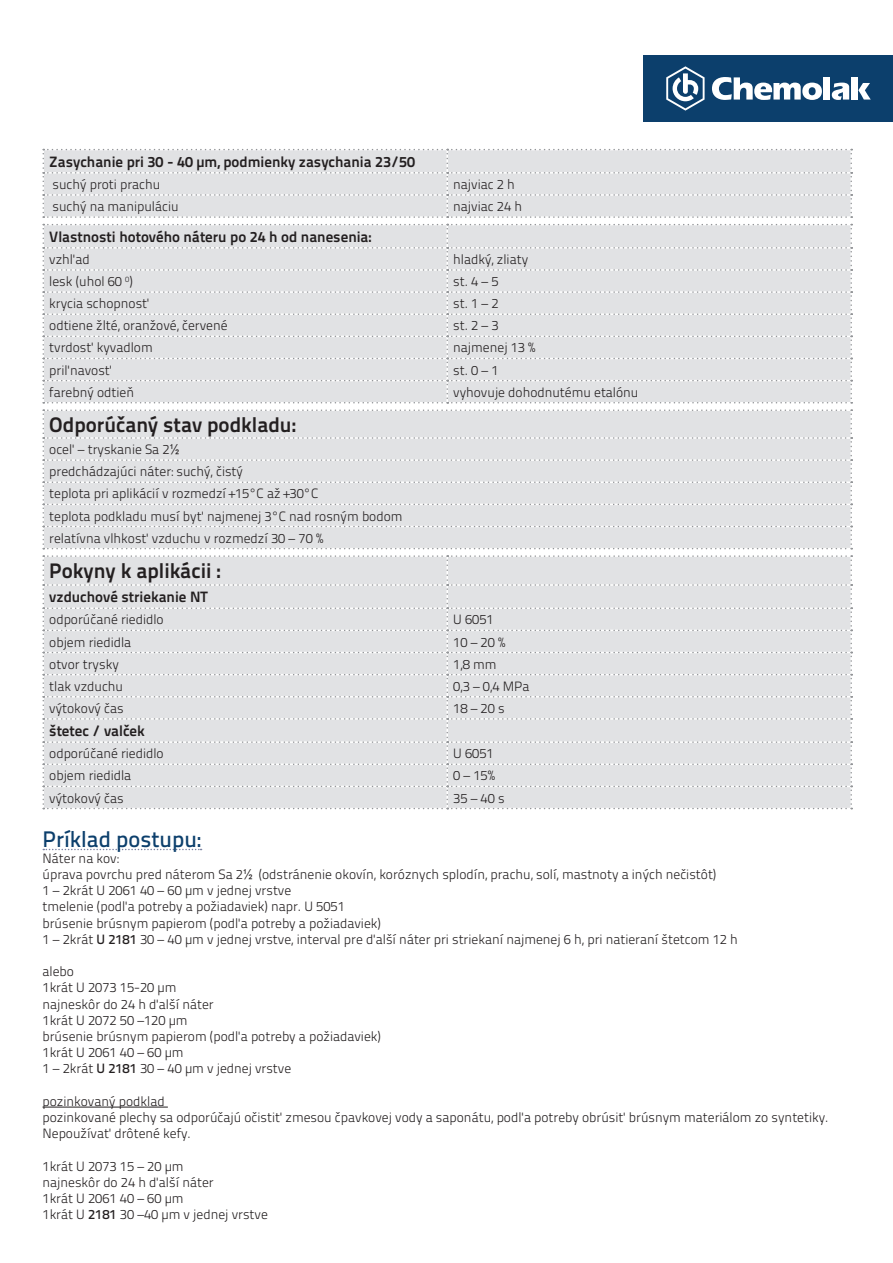
<style>
.page{position:relative;width:893px;height:1263px;background:#fff}
.page>*{position:absolute;margin:0;border:0;box-sizing:border-box;transform-origin:0 0}
.t1{font:500 22.5px "Titillium Text 22 L";color:#0c3f6c}
.t2{font:700 21px "Titillium Text 22 L";color:#231f20}
.t3{font:700 15px "Titillium Text 22 L";color:#231f20}
.t4{font:300 13.5px/16.2px "Titillium Text 22 L";color:#231f20}
.s1{font-family:"Arial Narrow";font-weight:400}
.s2{font-weight:500}
</style>
<div class="page">
<div style="left:644px;top:55px;width:249px;height:67px;background:#0c3f6c"></div>
<svg style="left:712px;top:77px;width:110px;height:23px"></svg>
<div style="left:824px;top:77px;width:6px;height:23px;background:#fff"></div>
<svg style="left:832px;top:83px;width:17px;height:17px"></svg>
<div style="left:852px;top:77px;width:6px;height:23px;background:#fff"></div>
<svg style="left:858px;top:83px;width:13px;height:17px"></svg>
<svg style="left:666px;top:66px;width:39px;height:45px"></svg>
<svg style="left:43px;top:849px;width:159px;height:1px"></svg>
<hr style="left:43px;top:1107px;width:125px;height:1px;background:#231f20">
<svg style="left:43px;top:149px;width:809px;height:69px;background:#e1e2e4"></svg>
<svg style="left:43px;top:224px;width:809px;height:179px;background:#e1e2e4"></svg>
<svg style="left:43px;top:409px;width:809px;height:140px;background:#e1e2e4"></svg>
<svg style="left:43px;top:555px;width:809px;height:254px;background:#e1e2e4"></svg>
<p class="t3" style="left:49px;top:150px;width:367px">Zasychanie pri 30 - 40 μm, podmienky zasychania 23/50</p>
<p class="t4" style="left:52px;top:175px;width:109px">suchý proti prachu</p>
<p class="t4" style="left:453px;top:175px;width:63px">najviac 2 h</p>
<p class="t4" style="left:52px;top:198px;width:128px">suchý na manipuláciu</p>
<p class="t4" style="left:453px;top:198px;width:70px">najviac 24 h</p>
<p class="t3" style="left:49px;top:225px;width:324px">Vlastnosti hotového náteru po 24 h od nanesenia:</p>
<p class="t4" style="left:49px;top:250px;width:42px">vzhľad</p>
<p class="t4" style="left:453px;top:250px;width:76px">hladký, zliaty</p>
<p class="t4" style="left:49px;top:273px;width:85px">lesk (uhol 60 <sup>0</sup>)</p>
<p class="t4" style="left:453px;top:273px;width:47px">st. 4 – 5</p>
<p class="t4" style="left:49px;top:295px;width:102px">krycia schopnosť</p>
<p class="t4" style="left:453px;top:295px;width:47px">st. 1 – 2</p>
<p class="t4" style="left:49px;top:317px;width:180px">odtiene žlté, oranžové, červené</p>
<p class="t4" style="left:453px;top:317px;width:47px">st. 2 – 3</p>
<p class="t4" style="left:49px;top:339px;width:105px">tvrdosť kyvadlom</p>
<p class="t4" style="left:453px;top:339px;width:84px">najmenej 13 %</p>
<p class="t4" style="left:49px;top:361px;width:64px">priľnavosť</p>
<p class="t4" style="left:453px;top:361px;width:47px">st. 0 – 1</p>
<p class="t4" style="left:49px;top:383px;width:86px">farebný odtieň</p>
<p class="t4" style="left:453px;top:383px;width:187px">vyhovuje dohodnutému etalónu</p>
<h2 class="t2" style="left:49px;top:408px;width:248px">Odporúčaný stav podkladu:</h2>
<p class="t4" style="left:49px;top:438px;width:355px;line-height:22.2px">oceľ – tryskanie Sa 2<span class="s1">½<br></span>predchádzajúci náter: suchý, čistý<br>teplota pri aplikácií v rozmedzí +15°C až +30°C<br>teplota podkladu musí byť najmenej 3°C nad rosným bodom relatívna vlhkosť vzduchu v rozmedzí 30 – 70 %</p>
<h2 class="t2" style="left:49px;top:554px;width:173px">Pokyny k aplikácii :</h2>
<p class="t3" style="left:49px;top:585px;width:160px">vzduchové striekanie NT</p>
<p class="t4" style="left:49px;top:611px;width:116px">odporúčané riedidlo</p>
<p class="t4" style="left:453px;top:611px;width:42px">U 6051</p>
<p class="t4" style="left:49px;top:633px;width:84px">objem riedidla</p>
<p class="t4" style="left:453px;top:633px;width:54px">10 – 20 %</p>
<p class="t4" style="left:49px;top:655px;width:71px">otvor trysky</p>
<p class="t4" style="left:453px;top:655px;width:45px">1,8 mm</p>
<p class="t4" style="left:49px;top:677px;width:75px">tlak vzduchu</p>
<p class="t4" style="left:453px;top:677px;width:78px">0,3 – 0,4 MPa</p>
<p class="t4" style="left:49px;top:699px;width:76px">výtokový čas</p>
<p class="t4" style="left:453px;top:699px;width:53px">18 – 20 s</p>
<p class="t3" style="left:49px;top:719px;width:97px">štetec / valček</p>
<p class="t4" style="left:49px;top:745px;width:116px">odporúčané riedidlo</p>
<p class="t4" style="left:453px;top:745px;width:42px">U 6051</p>
<p class="t4" style="left:49px;top:767px;width:84px">objem riedidla</p>
<p class="t4" style="left:453px;top:767px;width:43px">0 – 15%</p>
<p class="t4" style="left:49px;top:789px;width:76px">výtokový čas</p>
<p class="t4" style="left:453px;top:789px;width:53px">35 – 40 s</p>
<h1 class="t1" style="left:43px;top:821px;width:160px">Príklad postupu:</h1>
<p class="t4" style="left:43px;top:849px;width:697px">Náter na kov:<br>úprava povrchu pred náterom Sa 2<span class="s1">½</span> (odstránenie okovín, koróznych splodín, prachu, solí, mastnoty a iných nečistôt)<br>1 – 2krát U 2061 40 – 60 μm v jednej vrstve<br>tmelenie (podľa potreby a požiadaviek) napr. U 5051<br>brúsenie brúsnym papierom (podľa potreby a požiadaviek)<br>1 – 2krát <span class="s2">U 2181</span> 30 – 40 μm v jednej vrstve, interval pre ďalší náter pri striekaní najmenej 6 h, pri natieraní štetcom 12 h</p>
<p class="t4" style="left:43px;top:962px;width:340px">alebo<br>1krát U 2073 15-20 μm<br>najneskôr do 24 h ďalší náter<br>1krát U 2072 50 –120 μm<br>brúsenie brúsnym papierom (podľa potreby a požiadaviek)<br>1krát U 2061 40 – 60 μm<br>1 – 2krát <span class="s2">U 2181</span> 30 – 40 μm v jednej vrstve</p>
<p class="t4" style="left:43px;top:1092px;width:788px">pozinkovaný podklad<br>pozinkované plechy sa odporúčajú očistiť zmesou čpavkovej vody a saponátu, podľa potreby obrúsiť brúsnym materiálom zo syntetiky.<br>Nepoužívať drôtené kefy.</p>
<p class="t4" style="left:43px;top:1157px;width:227px">1krát U 2073 15 – 20 μm<br>najneskôr do 24 h ďalší náter<br>1krát U 2061 40 – 60 μm<br>1krát U <span class="s2">2181</span> 30 –40 μm v jednej vrstve</p>
</div>
